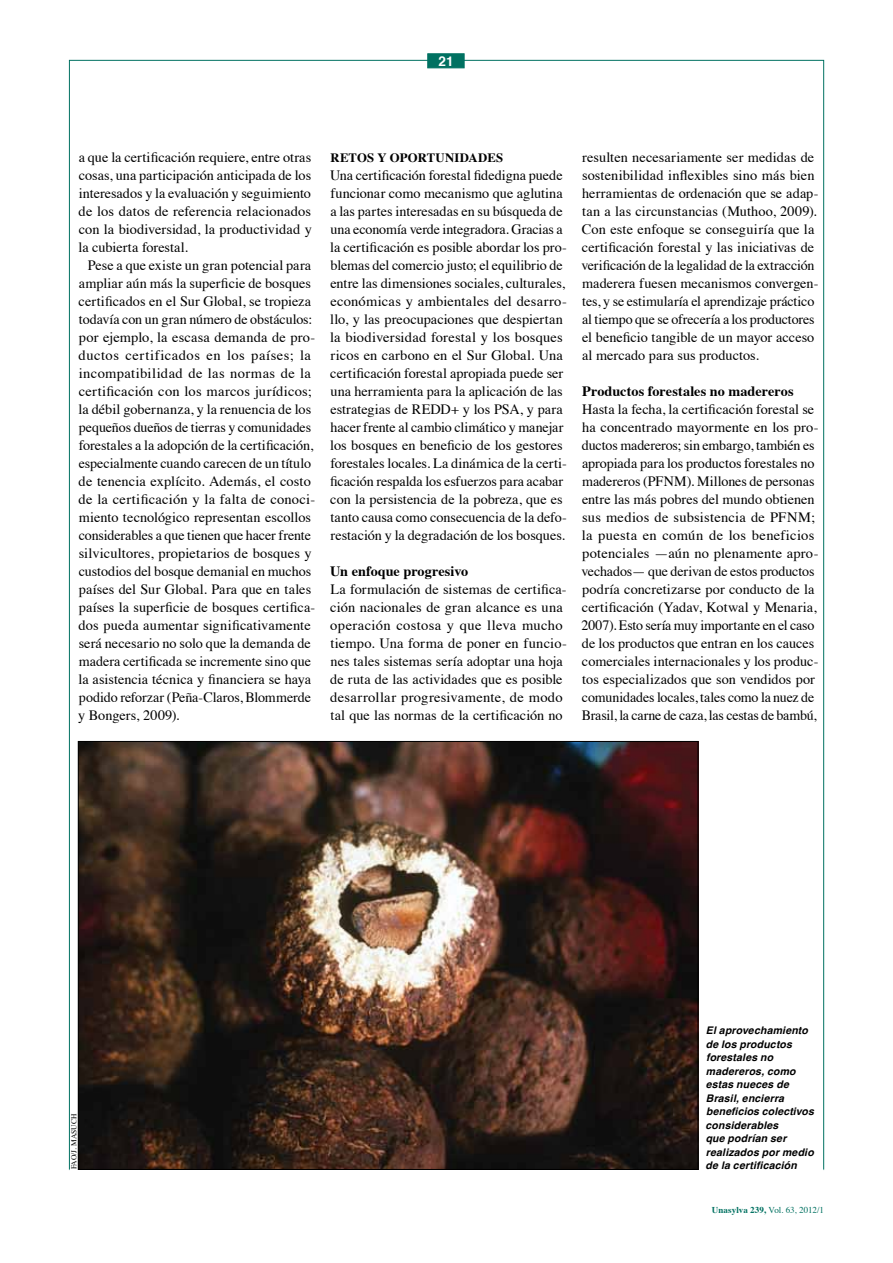
<style>
.page{position:relative;width:893px;height:1263px;background:#fff}
.page>*{position:absolute;margin:0;border:0;box-sizing:border-box;transform-origin:0 0}
.t1{font:14.25px/18px "Times";color:#000}
.t2{font:700 14.25px "Times";color:#000}
.t3{font:700 13.5px "Helvetica";color:#fff}
.t4{font:700 12.75px "Times";letter-spacing:.015em;color:#000}
.t5{font:italic 700 10.5px/13.5px "Helvetica";letter-spacing:.015em;color:#000}
.t6{font:9px "Times";letter-spacing:-.005em;color:#007161}
.t7{font:7.5px "Times";letter-spacing:.005em;color:#000}
.s1{font-weight:700}
</style>
<div class="page">
<div style="left:428px;top:54px;width:36px;height:14px;background:#007161;border:1px solid #007161"></div>
<img style="left:80px;top:743px;width:616px;height:425px">
<p class="t3" style="left:438px;top:50px;width:17px">21</p>
<p class="t1" style="left:79px;top:147px;width:235px;text-align:justify">a que la certificación requiere, entre otras cosas, una participación anticipada de los interesados y la evaluación y seguimiento de los datos de referencia relacionados con la biodiversidad, la productividad y la cubierta forestal.</p>
<p class="t1" style="left:78px;top:255px;width:239px;text-indent:10px">Pese a que existe un gran potencial para ampliar aún más la superficie de bosques certificados en el Sur Global, se tropieza todavía con un gran número de obstáculos: por ejemplo, la escasa demanda de pro&shy;ductos certificados en los países; la incompatibilidad de las normas de la certificación con los marcos jurídicos; la débil gobernanza, y la renuencia de los pequeños dueños de tierras y comunidades forestales a la adopción de la certificación, especialmente cuando carecen de un título de tenencia explícito. Además, el costo de la certificación y la falta de conoci&shy;miento tecnológico representan escollos considerables a que tienen que hacer frente silvicultores, propietarios de bosques y custodios del bosque demanial en muchos países del Sur Global. Para que en tales países la superficie de bosques certifica&shy;dos pueda aumentar significativamente será necesario no solo que la demanda de madera certificada se incremente sino que la asistencia técnica y financiera se haya podido reforzar (Peña-Claros, Blommerde y Bongers, 2009).</p>
<p class="t4" style="left:330px;top:145px;width:174px">RETOS Y OPORTUNIDADES</p>
<p class="t1" style="left:330px;top:165px;width:238px">Una certificación forestal fidedigna puede funcionar como mecanismo que aglutina a las partes interesadas en su búsqueda de una economía verde integradora. Gracias a la certificación es posible abordar los pro&shy;blemas del comercio justo; el equilibrio de entre las dimensiones sociales, culturales, económicas y ambientales del desarro&shy;llo, y las preocupaciones que despiertan la biodiversidad forestal y los bosques ricos en carbono en el Sur Global. Una certificación forestal apropiada puede ser una herramienta para la aplicación de las estrategias de REDD+ y los PSA, y para hacer frente al cambio climático y manejar los bosques en beneficio de los gestores forestales locales. La dinámica de la certi&shy;ficación respalda los esfuerzos para acabar con la persistencia de la pobreza, que es tanto causa como consecuencia de la defo&shy;restación y la degradación de los bosques.</p>
<p class="t2" style="left:330px;top:557px;width:140px">Un enfoque progresivo</p>
<p class="t1" style="left:330px;top:579px;width:238px">La formulación de sistemas de certifica&shy;ción nacionales de gran alcance es una operación costosa y que lleva mucho tiempo. Una forma de poner en funcio&shy;nes tales sistemas sería adoptar una hoja de ruta de las actividades que es posible desarrollar progresivamente, de modo tal que las normas de la certificación no</p>
<p class="t1" style="left:581px;top:147px;width:239px">resulten necesariamente ser medidas de sostenibilidad inflexibles sino más bien herramientas de ordenación que se adap&shy;tan a las circunstancias (Muthoo, 2009).<br>Con este enfoque se conseguiría que la certificación forestal y las iniciativas de verificación de la legalidad de la extracción maderera fuesen mecanismos convergen&shy;tes, y se estimularía el aprendizaje práctico al tiempo que se ofrecería a los productores el beneficio tangible de un mayor acceso al mercado para sus productos.</p>
<p class="t2" style="left:582px;top:377px;width:213px">Productos forestales no madereros</p>
<p class="t1" style="left:581px;top:399px;width:239px">Hasta la fecha, la certificación forestal se ha concentrado mayormente en los pro&shy;ductos madereros; sin embargo, también es apropiada para los productos forestales no madereros (PFNM). Millones de personas entre las más pobres del mundo obtienen sus medios de subsistencia de PFNM; la puesta en común de los beneficios potenciales —aún no plenamente apro&shy;vechados— que derivan de estos productos podría concretizarse por conducto de la certificación (Yadav, Kotwal y Menaria, 2007). Esto sería muy importante en el caso de los productos que entran en los cauces comerciales internacionales y los produc&shy;tos especializados que son vendidos por comunidades locales, tales como la nuez de Brasil, la carne de caza, las cestas de bambú,</p>
<p class="t7" style="left:67px;top:1169px;width:57px;rotate:-90deg">FAO/J. MASUCH</p>
<p class="t5" style="left:706px;top:1024px;width:110px">El aprovechamiento de los productos forestales no madereros, como estas nueces de<br>Brasil, encierra beneficios colectivos considerables<br>que podrían ser realizados por medio</p>
<p class="t5" style="left:706px;top:1159px;width:93px">de la certificación</p>
<p class="t6" style="left:712px;top:1201px;width:114px"><span class="s1">Unasylva 239,</span> Vol. 63, 2012/1</p>
</div>
